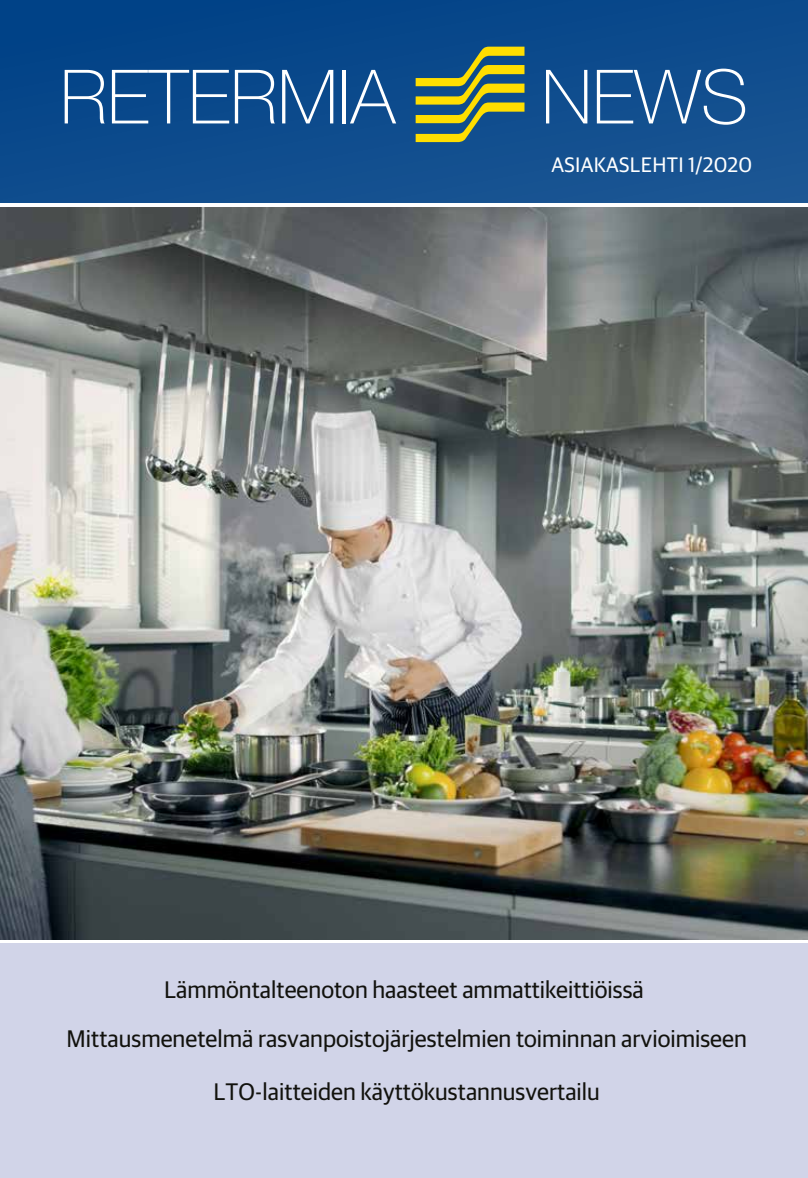
<style>
.page{position:relative;width:808px;height:1178px;background:#fff}
.page>*{position:absolute;margin:0;border:0;box-sizing:border-box;transform-origin:0 0}
.t1{font:100 75px "Helvetica Neue";color:#fff}
.t2{font:24px/49.7px "Guardian Sans";color:#12120d;text-align:center}
.t3{font:21px "Guardian Sans";letter-spacing:.015em;color:#fff}
</style>
<div class="page">
<div style="left:0;top:0;width:808px;height:202px;background:linear-gradient(to right,#064689,#145190)"></div>
<svg style="left:416px;top:47px;width:108px;height:95px;background:#668158"></svg>
<div style="left:0;top:944px;width:808px;height:234px;background:#d1d4e8"></div>
<img style="left:0;top:207px;width:808px;height:733px">
<h1 class="t1" style="left:60px;top:54px;width:337px">RETERMIA</h1>
<h1 class="t1" style="left:541px;top:54px;width:208px">NEWS</h1>
<p class="t3" style="left:551px;top:150px;width:202px">ASIAKASLEHTI 1/2020</p>
<p class="t2" style="left:67px;top:963px;width:682px">Lämmöntalteenoton haasteet ammattikeittiöissä<br>Mittausmenetelmä rasvanpoistojärjestelmien toiminnan arvioimiseen</p>
<p class="t2" style="left:214px;top:1064px;width:388px">LTO-laitteiden käyttökustannusvertailu</p>
</div>
